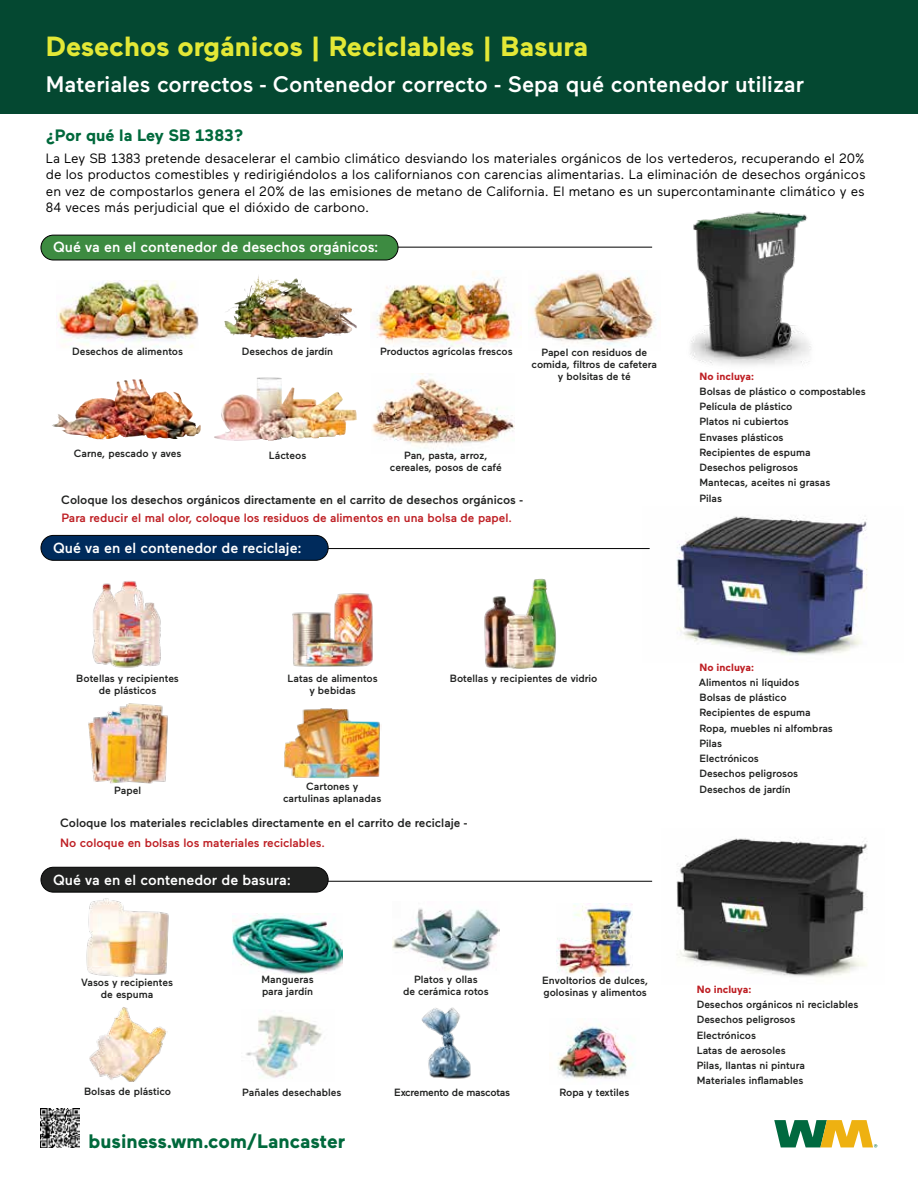
<style>
.page{position:relative;width:918px;height:1188px;background:#fff}
.page>*{position:absolute;margin:0;border:0;box-sizing:border-box;transform-origin:0 0}
.t1{font:700 27.75px "Maax";color:#e3e836}
.t2{font:500 22.5px "Maax";color:#fff}
.t3{font:700 19.5px "Maax";color:#00693c}
.t4{font:700 16.5px "Maax";color:#00693c}
.t5{font:500 14.55px "Maax";color:#fff}
.t6{font:13.5px/16.5px "Maax";color:#000;text-align:justify}
.t7{font:500 12.15px "Maax";color:#212221}
.t8{font:500 12.15px "Maax";color:#be1f24}
.t9{font:500 10.5px/15.3px "Maax";color:#212221;text-align:center}
.t10{font:700 10.5px "Maax";color:#be1f24}
.t11{font:500 10.5px "Maax";letter-spacing:-.02em;color:#212221}
</style>
<div class="page">
<img style="left:643px;top:515px;width:224px;height:140px">
<img style="left:676px;top:838px;width:191px;height:139px">
<img style="left:690px;top:211px;width:121px;height:154px">
<div style="left:0;top:0;width:918px;height:114px;background:#044831"></div>
<hr style="left:301px;top:247px;width:351px;height:1px;background:#000">
<hr style="left:301px;top:548px;width:349px;height:1px;background:#000">
<hr style="left:301px;top:881px;width:351px;height:1px;background:#000">
<div style="left:41px;top:867px;width:287px;height:25px;background:#212221;border-radius:12px"></div>
<div style="left:41px;top:867px;width:287px;height:25px;border:1px solid #000;border-radius:12px"></div>
<div style="left:41px;top:235px;width:357px;height:25px;background:#3d8b41;border-radius:12px"></div>
<div style="left:40px;top:235px;width:359px;height:25px;border:1px solid #000;border-radius:12px"></div>
<div style="left:41px;top:535px;width:287px;height:25px;background:#002b5c;border-radius:12px"></div>
<div style="left:41px;top:535px;width:287px;height:26px;border:1px solid #000;border-radius:12px"></div>
<svg style="left:774px;top:1120px;width:103px;height:28px"></svg>
<img style="left:40px;top:1108px;width:40px;height:40px">
<img style="left:257px;top:275px;width:39px;height:14px">
<img style="left:58px;top:280px;width:141px;height:68px">
<img style="left:214px;top:378px;width:143px;height:63px">
<img style="left:372px;top:374px;width:143px;height:76px">
<img style="left:376px;top:272px;width:145px;height:75px">
<img style="left:116px;top:379px;width:25px;height:17px">
<img style="left:532px;top:270px;width:123px;height:77px">
<img style="left:284px;top:708px;width:96px;height:71px">
<img style="left:292px;top:593px;width:81px;height:74px">
<img style="left:65px;top:559px;width:126px;height:109px">
<img style="left:484px;top:578px;width:72px;height:91px">
<img style="left:88px;top:703px;width:80px;height:81px">
<img style="left:556px;top:904px;width:77px;height:73px">
<img style="left:393px;top:908px;width:106px;height:63px">
<img style="left:232px;top:915px;width:111px;height:59px">
<img style="left:421px;top:1007px;width:50px;height:72px">
<img style="left:557px;top:1024px;width:77px;height:56px">
<img style="left:246px;top:1015px;width:76px;height:63px">
<img style="left:86px;top:898px;width:83px;height:79px">
<img style="left:89px;top:1007px;width:78px;height:75px">
<h1 class="t1" style="left:46px;top:28px;width:544px">Desechos orgánicos | Reciclables | Basura</h1>
<h2 class="t2" style="left:46px;top:70px;width:760px">Materiales correctos - Contenedor correcto - Sepa qué contenedor utilizar</h2>
<h3 class="t4" style="left:46px;top:124px;width:199px">¿Por qué la Ley SB 1383?</h3>
<p class="t6" style="left:46px;top:149px;width:821px">La Ley SB 1383 pretende desacelerar el cambio climático desviando los materiales orgánicos de los vertederos, recuperando el 20% de los productos comestibles y redirigiéndolos a los californianos con carencias alimentarias. La eliminación de desechos orgánicos en vez de compostarlos genera el 20% de las emisiones de metano de California. El metano es un supercontaminante climático y es 84 veces más perjudicial que el dióxido de carbono.</p>
<h3 class="t5" style="left:53px;top:237px;width:327px">Qué va en el contenedor de desechos orgánicos:</h3>
<p class="t9" style="left:72px;top:343px;width:112px">Desechos de alimentos</p>
<p class="t9" style="left:242px;top:343px;width:93px">Desechos de jardín</p>
<p class="t9" style="left:380px;top:343px;width:134px">Productos agrícolas frescos</p>
<p class="t9" style="left:532px;top:345px;width:127px;line-height:12px">Papel con residuos de comida, filtros de cafetera y bolsitas de té</p>
<p class="t9" style="left:74px;top:446px;width:109px">Carne, pescado y aves</p>
<p class="t9" style="left:269px;top:447px;width:39px">Lácteos</p>
<p class="t9" style="left:390px;top:448px;width:113px;line-height:12px">Pan, pasta, arroz, cereales, posos de café</p>
<p class="t7" style="left:61px;top:492px;width:463px">Coloque los desechos orgánicos directamente en el carrito de desechos orgánicos -</p>
<p class="t8" style="left:61px;top:510px;width:452px">Para reducir el mal olor, coloque los residuos de alimentos en una bolsa de papel.</p>
<h3 class="t5" style="left:53px;top:538px;width:250px">Qué va en el contenedor de reciclaje:</h3>
<p class="t10" style="left:700px;top:369px;width:56px">No incluya:</p>
<p class="t9" style="left:700px;top:383px;width:168px;text-align:left">Bolsas de plástico o compostables<br>Película de plástico<br>Platos ni cubiertos<br>Envases plásticos<br>Recipientes de espuma<br>Desechos peligrosos<br>Mantecas, aceites ni grasas<br>Pilas</p>
<p class="t9" style="left:76px;top:672px;width:104px;line-height:12px">Botellas y recipientes de plásticos</p>
<p class="t9" style="left:288px;top:672px;width:92px;line-height:12px">Latas de alimentos y bebidas</p>
<p class="t9" style="left:450px;top:670px;width:149px">Botellas y recipientes de vidrio</p>
<p class="t9" style="left:114px;top:782px;width:28px">Papel</p>
<p class="t9" style="left:283px;top:780px;width:100px;line-height:12px">Cartones y cartulinas aplanadas</p>
<p class="t7" style="left:60px;top:815px;width:409px">Coloque los materiales reciclables directamente en el carrito de reciclaje -</p>
<p class="t8" style="left:60px;top:835px;width:266px">No coloque en bolsas los materiales reciclables.</p>
<h3 class="t5" style="left:53px;top:870px;width:239px">Qué va en el contenedor de basura:</h3>
<p class="t9" style="left:81px;top:976px;width:93px;line-height:12px">Vasos y recipientes de espuma</p>
<p class="t9" style="left:261px;top:973px;width:54px;line-height:12px;text-align:left">Mangueras para jardín</p>
<p class="t9" style="left:403px;top:973px;width:87px;line-height:12px">Platos y ollas<br>de cerámica rotos</p>
<p class="t9" style="left:542px;top:974px;width:108px;line-height:12px;text-align:left">Envoltorios de dulces, golosinas y alimentos</p>
<p class="t9" style="left:84px;top:1083px;width:89px">Bolsas de plástico</p>
<p class="t9" style="left:242px;top:1084px;width:101px">Pañales desechables</p>
<h3 class="t3" style="left:89px;top:1128px;width:258px">business.wm.com/Lancaster</h3>
<p class="t11" style="left:394px;top:1085px;width:117px">Excremento de mascotas</p>
<p class="t9" style="left:559px;top:1084px;width:72px">Ropa y textiles</p>
<p class="t10" style="left:700px;top:660px;width:56px">No incluya:</p>
<p class="t9" style="left:699px;top:674px;width:136px;text-align:left">Alimentos ni líquidos<br>Bolsas de plástico<br>Recipientes de espuma<br>Ropa, muebles ni alfombras<br>Pilas<br>Electrónicos<br>Desechos peligrosos<br>Desechos de jardín</p>
<p class="t10" style="left:697px;top:982px;width:56px">No incluya:</p>
<p class="t9" style="left:697px;top:996px;width:163px;text-align:left">Desechos orgánicos ni reciclables<br>Desechos peligrosos<br>Electrónicos<br>Latas de aerosoles<br>Pilas, llantas ni pintura<br>Materiales inflamables</p>
</div>
